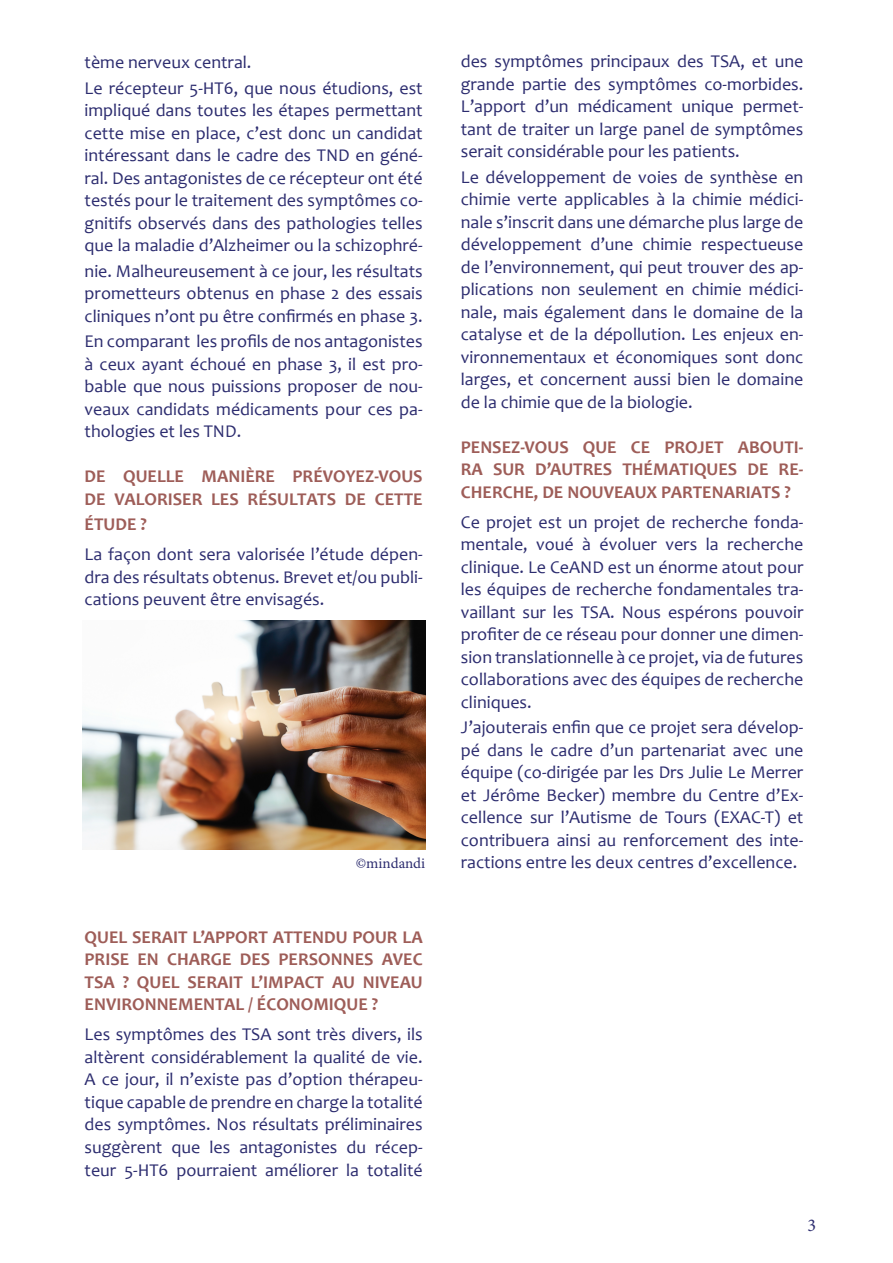
<style>
.page{position:relative;width:893px;height:1263px;background:#fff}
.page>*{position:absolute;margin:0;border:0;box-sizing:border-box;transform-origin:0 0}
.t1{font:18px/22.5px "Candara";color:#2c2c6f;text-align:justify}
.t2{font:700 18px/22.5px "Candara";color:#9e5d58;text-align:justify}
.t3{font:18px "Minion Pro";color:#2c2c6f}
.t4{font:15px "Minion Pro";color:#2c2c6f}
</style>
<div class="page">
<img style="left:82px;top:621px;width:343px;height:228px">
<p class="t1" style="left:85px;top:50px;width:340px;line-height:25.5px">tème nerveux central.<br>Le récepteur 5-HT6, que nous étudions, est</p>
<p class="t1" style="left:85px;top:99px;width:340px">impliqué dans toutes les étapes permettant cette mise en place, c’est donc un candidat intéressant dans le cadre des TND en géné&shy;ral. Des antagonistes de ce récepteur ont été testés pour le traitement des symptômes co&shy;gnitifs observés dans des pathologies telles que la maladie d’Alzheimer ou la schizophré-</p>
<p class="t1" style="left:85px;top:260px;width:340px">nie. Malheureusement à ce jour, les résultats prometteurs obtenus en phase 2 des essais cliniques n’ont pu être confirmés en phase 3.</p>
<p class="t1" style="left:85px;top:330px;width:340px">En comparant les profils de nos antagonistes à ceux ayant échoué en phase 3, il est pro&shy;bable que nous puissions proposer de nou&shy;veaux candidats médicaments pour ces pa&shy;thologies et les TND.</p>
<p class="t2" style="left:85px;top:465px;width:340px">DE QUELLE MANIÈRE PRÉVOYEZ-VOUS<br>DE VALORISER LES RÉSULTATS DE CETTE</p>
<p class="t2" style="left:85px;top:513px;width:64px">ÉTUDE ?</p>
<p class="t1" style="left:85px;top:543px;width:340px">La façon dont sera valorisée l’étude dépen&shy;dra des résultats obtenus. Brevet et/ou publi&shy;cations peuvent être envisagés.</p>
<p class="t1" style="left:461px;top:50px;width:344px">des symptômes principaux des TSA, et une grande partie des symptômes co-morbides.<br>L’apport d’un médicament unique permet&shy;tant de traiter un large panel de symptômes serait considérable pour les patients.</p>
<p class="t1" style="left:461px;top:165px;width:344px">Le développement de voies de synthèse en chimie verte applicables à la chimie médici&shy;nale s’inscrit dans une démarche plus large de développement d’une chimie respectueuse de l’environnement, qui peut trouver des ap&shy;plications non seulement en chimie médici&shy;nale, mais également dans le domaine de la catalyse et de la dépollution. Les enjeux en&shy;vironnementaux et économiques sont donc larges, et concernent aussi bien le domaine de la chimie que de la biologie.</p>
<p class="t2" style="left:461px;top:435px;width:344px">PENSEZ-VOUS QUE CE PROJET ABOUTI-RA SUR D’AUTRES THÉMATIQUES DE RE-CHERCHE, DE NOUVEAUX PARTENARIATS ?</p>
<p class="t1" style="left:461px;top:510px;width:344px">Ce projet est un projet de recherche fonda&shy;mentale, voué à évoluer vers la recherche clinique. Le CeAND est un énorme atout pour les équipes de recherche fondamentales tra&shy;vaillant sur les TSA. Nous espérons pouvoir profiter de ce réseau pour donner une dimen&shy;sion translationnelle à ce projet, via de futures collaborations avec des équipes de recherche cliniques.</p>
<p class="t1" style="left:461px;top:716px;width:344px">J’ajouterais enfin que ce projet sera dévelop&shy;pé dans le cadre d’un partenariat avec une équipe (co-dirigée par les Drs Julie Le Merrer et Jérôme Becker) membre du Centre d’Ex&shy;cellence sur l’Autisme de Tours (EXAC-T) et contribuera ainsi au renforcement des inte-</p>
<p class="t4" style="left:356px;top:853px;width:71px">©mindandi</p>
<p class="t1" style="left:461px;top:851px;width:338px">ractions entre les deux centres d’excellence.</p>
<p class="t2" style="left:85px;top:926px;width:340px">QUEL SERAIT L’APPORT ATTENDU POUR LA PRISE EN CHARGE DES PERSONNES AVEC TSA ? QUEL SERAIT L’IMPACT AU NIVEAU ENVIRONNEMENTAL / ÉCONOMIQUE ?</p>
<p class="t1" style="left:85px;top:1023px;width:340px">Les symptômes des TSA sont très divers, ils altèrent considérablement la qualité de vie.<br>A ce jour, il n’existe pas d’option thérapeu&shy;tique capable de prendre en charge la totalité des symptômes. Nos résultats préliminaires suggèrent que les antagonistes du récep&shy;teur 5-HT6 pourraient améliorer la totalité</p>
<p class="t3" style="left:807px;top:1213px;width:10px">3</p>
</div>
